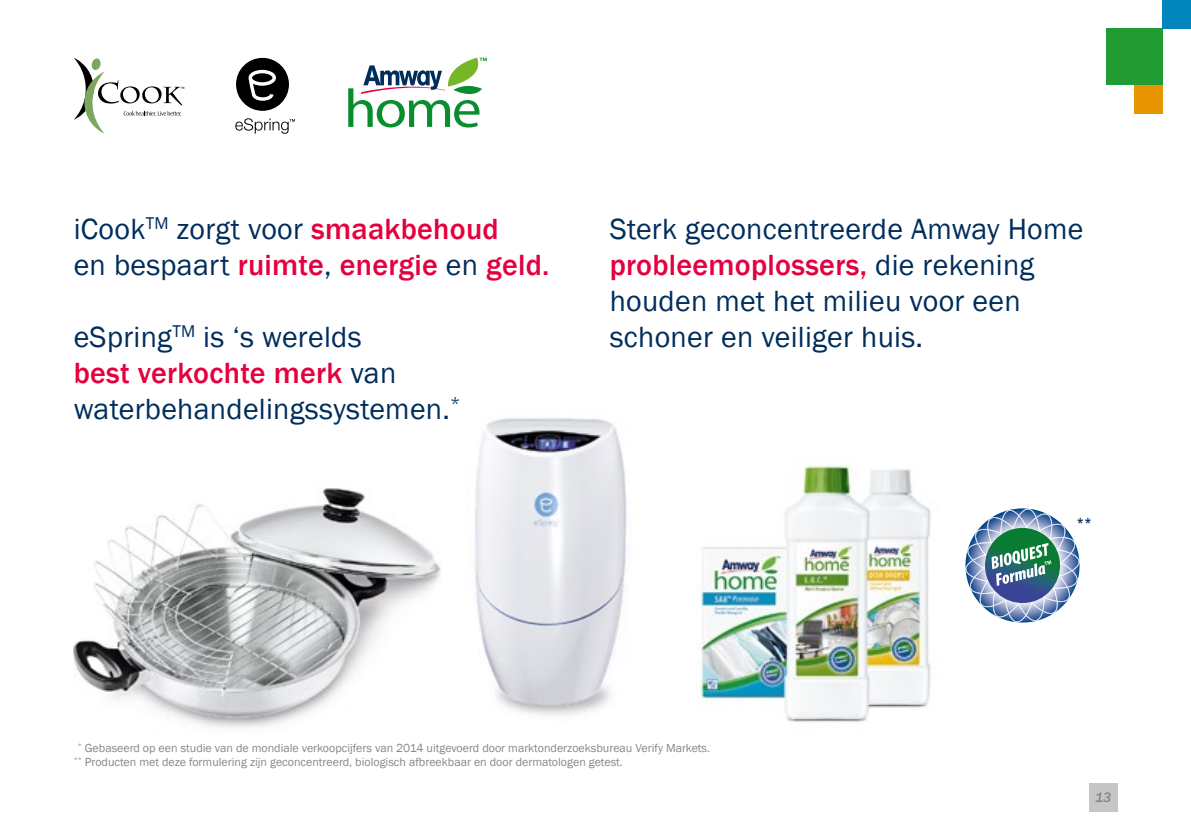
<style>
.page{position:relative;width:1191px;height:840px;background:#fff}
.page>*{position:absolute;margin:0;border:0;box-sizing:border-box;transform-origin:0 0}
.t1{font:30px/36px "Franklin Gothic";letter-spacing:.01em;color:#002d5c}
.t2{font:500 30px/36px "Franklin Gothic";letter-spacing:.01em;color:#e4003e}
.t3{font:italic 500 14px "Franklin Gothic";color:#868786}
.t4{font:500 13.2px "Franklin Gothic";color:#002d5c}
.t5{font:12px/14px "Franklin Gothic";color:#868786}
.s1{font-weight:400;color:#002d5c}
.s2{font-weight:500;color:#e4003e}
</style>
<div class="page">
<img style="left:74px;top:418px;width:857px;height:310px">
<div style="left:1106px;top:28px;width:56px;height:57px;background:#229b35"></div>
<div style="left:1162px;top:0;width:29px;height:28px;background:#0085bd"></div>
<div style="left:1134px;top:85px;width:28px;height:28px;background:#e89600"></div>
<svg style="left:74px;top:58px;width:110px;height:76px"></svg>
<div style="left:238px;top:60px;width:49px;height:49px;background:#000;border-radius:50%"></div>
<div style="left:236px;top:58px;width:53px;height:53px;border:3px solid #000;border-radius:50%"></div>
<div style="left:248px;top:70px;width:28px;height:16px;border:3px solid #fff;border-radius:50%"></div>
<svg style="left:248px;top:75px;width:27px;height:26px"></svg>
<svg style="left:235px;top:118px;width:60px;height:16px"></svg>
<svg style="left:348px;top:58px;width:139px;height:69px"></svg>
<svg style="left:965px;top:508px;width:115px;height:115px"></svg>
<div style="left:1089px;top:782px;width:28px;height:28px;background:#c5c6c6"></div>
<h1 class="t2" style="left:74px;top:211px;width:477px"><span class="s1">iCook</span><sup>TM</sup> <span class="s1">zorgt voor</span> smaakbehoud<br><span class="s1">en bespaart</span> ruimte<span class="s1">,</span> energie <span class="s1">en</span> geld.</h1>
<h1 class="t1" style="left:74px;top:320px;width:388px">eSpring<sup>TM</sup> is ‘s werelds<br><span class="s2">best verkochte merk</span> van waterbehandelingssystemen.<sup>*</sup></h1>
<h1 class="t1" style="left:609px;top:211px;width:475px">Sterk geconcentreerde Amway Home <span class="s2">probleemoplossers,</span> die rekening houden met het milieu voor een schoner en veiliger huis.</h1>
<p class="t4" style="left:1076px;top:514px;width:17px">**</p>
<p class="t5" style="left:74px;top:741px;width:638px;text-indent:4px"><sup>*</sup> Gebaseerd op een studie van de mondiale verkoopcijfers van 2014 uitgevoerd door marktonderzoeksbureau Verify Markets. <sup>**</sup> Producten met deze formulering zijn geconcentreerd, biologisch afbreekbaar en door dermatologen getest.</p>
<p class="t3" style="left:1095px;top:788px;width:18px">13</p>
</div>
